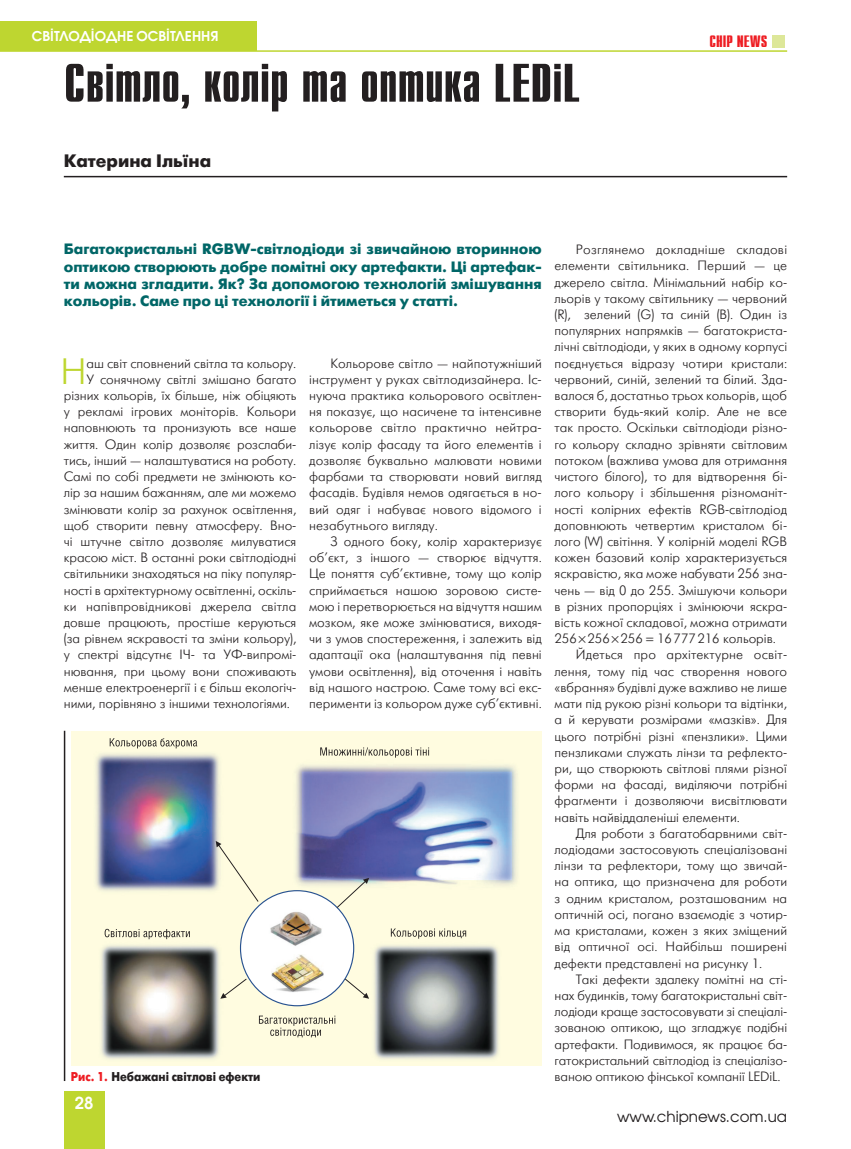
<style>
.page{position:relative;width:851px;height:1149px;background:#fff}
.page>*{position:absolute;margin:0;border:0;box-sizing:border-box;transform-origin:0 0}
.Stattja_Zagolovok{font:700 54px "Compact C";color:#231f20}
.Osnovnoj_Bukviza{font:36.6px "Futuris Light C";color:#bed630}
.Stattja_Avtor{font:700 18px "Futuris C";color:#231f20}
.t1{font:700 16.5px "Compact C";color:#ee1d23}
.t2{font:600 16.5px "Avant Garde Gothic C";color:#fff}
.Stattja_Vvedenie{font:700 15px/17.2px "Futuris C";color:#006667;text-align:justify}
.t3{font:15px "Avant Garde Gothic C";color:#231f20}
.Osnovnoj{font:13.5px/16.2px "Futuris Light C";color:#231f20;text-align:justify}
.Osnovnoj_Bukviza-2{font:13.5px "Futuris Light C";letter-spacing:-.005em;color:#231f20}
.t4{font:600 13.5px "Avant Garde Gothic C";color:#fff}
.Ris_Textovka{font:700 12.75px "Futuris C";color:#231f20;scale:.9 1}
.s1{color:#ee1d23}
</style>
<div class="page">
<div style="left:0;top:21px;width:256px;height:30px;background:#bed630"></div>
<div style="left:772px;top:35px;width:12px;height:12px;background:#dde799"></div>
<div style="left:64px;top:1091px;width:40px;height:57px;background:#bed630"></div>
<hr style="left:0;top:50px;width:787px;height:2px;background:#bed630">
<hr style="left:64px;top:176px;width:723px;height:1px;background:#231f20">
<hr style="left:64px;top:730px;width:1px;height:350px;background:#231f20">
<div style="left:71px;top:730px;width:470px;height:335px;background:#fffce0"></div>
<img style="left:95px;top:751px;width:422px;height:308px">
<div style="left:240px;top:890px;width:113px;height:115px;background:#fff;border-radius:50%"></div>
<svg style="left:320px;top:747px;width:109px;height:10px"></svg>
<img style="left:270px;top:912px;width:52px;height:34px">
<svg style="left:110px;top:738px;width:87px;height:10px"></svg>
<svg style="left:391px;top:928px;width:75px;height:10px"></svg>
<svg style="left:105px;top:928px;width:85px;height:10px"></svg>
<img style="left:272px;top:954px;width:51px;height:38px">
<svg style="left:337px;top:877px;width:32px;height:30px"></svg>
<svg style="left:345px;top:978px;width:24px;height:20px"></svg>
<svg style="left:216px;top:840px;width:42px;height:61px"></svg>
<svg style="left:220px;top:978px;width:26px;height:20px"></svg>
<svg style="left:259px;top:1015px;width:76px;height:22px"></svg>
<p class="t4" style="left:32px;top:28px;width:188px">СВІТЛОДІОДНЕ ОСВІТЛЕННЯ</p>
<p class="Stattja_Zagolovok" style="left:64px;top:56px;width:518px">Світло, колір та оптика LEDiL</p>
<p class="Stattja_Avtor" style="left:64px;top:151px;width:149px">Катерина Ільїна</p>
<p class="t1" style="left:709px;top:33px;width:60px">CHIP NEWS</p>
<p class="Stattja_Vvedenie" style="left:64px;top:241px;width:479px">Багатокристальні RGBW-світлодіоди зі звичайною вторинною оптикою створюють добре помітні оку артефакти. Ці артефак&shy;ти можна згладити. Як? За допомогою технологій змішування кольорів. Саме про ці технології і йтиметься у статті.</p>
<p class="Osnovnoj_Bukviza" style="left:61px;top:352px;width:28px">Н</p>
<p class="Osnovnoj_Bukviza-2" style="left:87px;top:356px;width:211px">аш світ сповнений світла та кольору.</p>
<p class="Osnovnoj_Bukviza-2" style="left:87px;top:372px;width:211px">У сонячному світлі змішано багато</p>
<p class="Osnovnoj_Bukviza-2" style="left:64px;top:388px;width:234px">різних кольорів, їх більше, ніж обіцяють</p>
<p class="Osnovnoj_Bukviza-2" style="left:64px;top:404px;width:234px">у рекламі ігрових моніторів. Кольори</p>
<p class="Osnovnoj_Bukviza-2" style="left:64px;top:421px;width:234px">наповнюють та пронизують все наше</p>
<p class="Osnovnoj_Bukviza-2" style="left:64px;top:437px;width:234px">життя. Один колір дозволяє розслаби-</p>
<p class="Osnovnoj_Bukviza-2" style="left:64px;top:453px;width:234px">тись, інший — налаштуватися на роботу.</p>
<p class="Osnovnoj_Bukviza-2" style="left:64px;top:469px;width:234px">Самі по собі предмети не змінюють ко-</p>
<p class="Osnovnoj_Bukviza-2" style="left:64px;top:485px;width:234px">лір за нашим бажанням, але ми можемо</p>
<p class="Osnovnoj_Bukviza-2" style="left:64px;top:502px;width:234px">змінювати колір за рахунок освітлення,</p>
<p class="Osnovnoj_Bukviza-2" style="left:64px;top:518px;width:234px">щоб створити певну атмосферу. Вно-</p>
<p class="Osnovnoj_Bukviza-2" style="left:64px;top:534px;width:234px">чі штучне світло дозволяє милуватися</p>
<p class="Osnovnoj_Bukviza-2" style="left:64px;top:550px;width:234px">красою міст. В останні роки світлодіодні</p>
<p class="Osnovnoj_Bukviza-2" style="left:64px;top:566px;width:234px">світильники знаходяться на піку популяр-</p>
<p class="Osnovnoj_Bukviza-2" style="left:64px;top:583px;width:234px">ності в архітектурному освітленні, оскіль-</p>
<p class="Osnovnoj_Bukviza-2" style="left:64px;top:599px;width:234px">ки напівпровідникові джерела світла</p>
<p class="Osnovnoj_Bukviza-2" style="left:64px;top:615px;width:234px">довше працюють, простіше керуються</p>
<p class="Osnovnoj_Bukviza-2" style="left:64px;top:631px;width:234px">(за рівнем яскравості та зміни кольору),</p>
<p class="Osnovnoj_Bukviza-2" style="left:64px;top:647px;width:234px">у спектрі відсутнє ІЧ- та УФ-випромі-</p>
<p class="Osnovnoj_Bukviza-2" style="left:64px;top:664px;width:234px">нювання, при цьому вони споживають</p>
<p class="Osnovnoj_Bukviza-2" style="left:64px;top:680px;width:234px">менше електроенергії і є більш екологіч-</p>
<p class="Osnovnoj_Bukviza-2" style="left:64px;top:696px;width:228px">ними, порівняно з іншими технологіями.</p>
<p class="Osnovnoj" style="left:309px;top:355px;width:234px;text-indent:21px">Кольорове світло — найпотужніший інструмент у руках світлодизайнера. Іс&shy;нуюча практика кольорового освітлен&shy;ня показує, що насичене та інтенсивне кольорове світло практично нейтра&shy;лізує колір фасаду та його елементів і дозволяє буквально малювати новими фарбами та створювати новий вигляд фасадів. Будівля немов одягається в но&shy;вий одяг і набуває нового відомого і незабутнього вигляду.</p>
<p class="Osnovnoj" style="left:309px;top:533px;width:234px;text-indent:21px">З одного боку, колір характеризує об’єкт, з іншого — створює відчуття.<br>Це поняття суб’єктивне, тому що колір сприймається нашою зоровою систе&shy;мою і перетворюється на відчуття нашим мозком, яке може змінюватися, виходя&shy;чи з умов спостереження, і залежить від адаптації ока (налаштування під певні умови освітлення), від оточення і навіть від нашого настрою. Саме тому всі екс&shy;перименти із кольором дуже суб’єктивні.</p>
<p class="Ris_Textovka" style="left:71px;top:1068px;width:212px"><span class="s1">Рис. 1.</span> Небажані світлові ефекти</p>
<p class="t2" style="left:75px;top:1092px;width:20px">28</p>
<p class="Osnovnoj" style="left:554px;top:242px;width:234px;text-indent:21px">Розглянемо докладніше складові елементи світильника. Перший — це джерело світла. Мінімальний набір ко&shy;льорів у такому світильнику — червоний (R), зелений (G) та синій (B). Один із популярних напрямків — багатокриста&shy;лічні світлодіоди, у яких в одному корпусі поєднується відразу чотири кристали: червоний, синій, зелений та білий. Зда&shy;валося б, достатньо трьох кольорів, щоб створити будь-який колір. Але не все так просто. Оскільки світлодіоди різно&shy;го кольору складно зрівняти світловим потоком (важлива умова для отримання чистого білого), то для відтворення бі&shy;лого кольору і збільшення різноманіт&shy;ності колірних ефектів RGB-світлодіод доповнюють четвертим кристалом бі&shy;лого (W) світіння. У колірній моделі RGB кожен базовий колір характеризується яскравістю, яка може набувати 256 зна&shy;чень — від 0 до 255. Змішуючи кольори в різних пропорціях і змінюючи яскра&shy;вість кожної складової, можна отримати 256 256 256 16777216 кольорів.</p>
<p class="Osnovnoj" style="left:554px;top:647px;width:234px;text-indent:21px">Йдеться про архітектурне освіт&shy;лення, тому під час створення нового «вбрання» будівлі дуже важливо не лише мати під рукою різні кольори та відтінки, а й керувати розмірами «мазків». Для цього потрібні різні «пензлики». Цими пензликами служать лінзи та рефлекто&shy;ри, що створюють світлові плями різної форми на фасаді, виділяючи потрібні фрагменти і дозволяючи висвітлювати навіть найвіддаленіші елементи.</p>
<p class="Osnovnoj" style="left:554px;top:825px;width:234px;text-indent:21px">Для роботи з багатобарвними світ&shy;лодіодами застосовують спеціалізовані лінзи та рефлектори, тому що звичай&shy;на оптика, що призначена для роботи з одним кристалом, розташованим на оптичній осі, погано взаємодіє з чотир&shy;ма кристалами, кожен з яких зміщений від оптичної осі. Найбільш поширені дефекти представлені на рисунку 1.</p>
<p class="Osnovnoj" style="left:554px;top:971px;width:234px;text-indent:21px">Такі дефекти здалеку помітні на сті&shy;нах будинків, тому багатокристальні світ&shy;лодіоди краще застосовувати зі спеціалі&shy;зованою оптикою, що згладжує подібні артефакти. Подивимося, як працює ба&shy;гатокристальний світлодіод із спеціалізо&shy;ваною оптикою фінської компанії LEDiL.</p>
<p class="t3" style="left:617px;top:1106px;width:171px">www.chipnews.com.ua</p>
</div>
